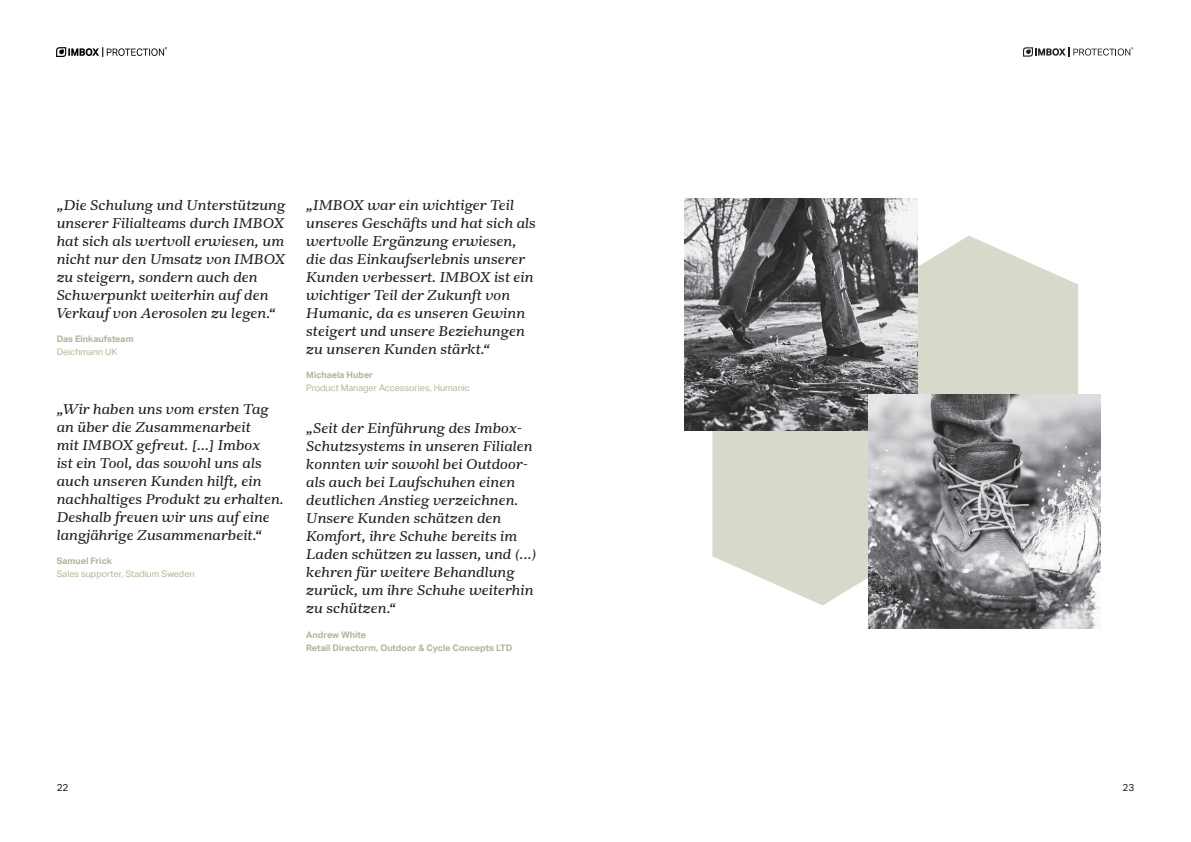
<style>
.page{position:relative;width:1191px;height:842px;background:#fff}
.page>*{position:absolute;margin:0;border:0;box-sizing:border-box;transform-origin:0 0}
.t1{font:italic 300 14px/18px "Kunstuff";color:#231f20}
.t2{font:10px "Aktiv Grotesk";color:#231f20}
.t3{font:9px/13px "Aktiv Grotesk";color:#adb698}
.t4{font:700 9px/13px "Aktiv Grotesk";color:#adb698}
.s1{font-weight:400}
.s2{font-weight:700}
</style>
<div class="page">
<img style="left:57px;top:47px;width:110px;height:10px">
<svg style="left:1023px;top:47px;width:110px;height:10px"></svg>
<svg style="left:712px;top:236px;width:366px;height:369px;background:#daded1"></svg>
<img style="left:685px;top:198px;width:232px;height:233px">
<img style="left:868px;top:395px;width:232px;height:234px">
<p class="t1" style="left:57px;top:196px;width:230px">„Die Schulung und Unterstützung unserer Filialteams durch IMBOX hat sich als wertvoll erwiesen, um nicht nur den Umsatz von IMBOX zu steigern, sondern auch den<br>Schwerpunkt weiterhin auf den<br>Verkauf von Aerosolen zu legen.“</p>
<p class="t4" style="left:57px;top:332px;width:78px">Das Einkaufsteam<br><span class="s1">Deichmann UK</span></p>
<p class="t1" style="left:57px;top:400px;width:229px">„Wir haben uns vom ersten Tag an über die Zusammenarbeit<br>mit IMBOX gefreut. [...] Imbox<br>ist ein Tool, das sowohl uns als auch unseren Kunden hilft, ein nachhaltiges Produkt zu erhalten.<br>Deshalb freuen wir uns auf eine langjährige Zusammenarbeit.“</p>
<p class="t3" style="left:57px;top:554px;width:139px"><span class="s2">Samuel Frick<br></span>Sales supporter, Stadium Sweden</p>
<p class="t1" style="left:306px;top:196px;width:231px">„IMBOX war ein wichtiger Teil unseres Geschäfts und hat sich als wertvolle Ergänzung erwiesen, die das Einkaufserlebnis unserer<br>Kunden verbessert. IMBOX ist ein wichtiger Teil der Zukunft von<br>Humanic, da es unseren Gewinn steigert und unsere Beziehungen zu unseren Kunden stärkt.“</p>
<p class="t3" style="left:306px;top:368px;width:165px"><span class="s2">Michaela Huber<br></span>Product Manager Accessories, Humanic</p>
<p class="t1" style="left:306px;top:420px;width:232px">„Seit der Einführung des Imbox-<br>Schutzsystems in unseren Filialen konnten wir sowohl bei Outdoor&shy;als auch bei Laufschuhen einen deutlichen Anstieg verzeichnen.<br>Unsere Kunden schätzen den<br>Komfort, ihre Schuhe bereits im<br>Laden schützen zu lassen, und (...) kehren für weitere Behandlung zurück, um ihre Schuhe weiterhin zu schützen.“</p>
<p class="t4" style="left:306px;top:628px;width:208px">Andrew White<br>Retail Directorm, Outdoor &amp; Cycle Concepts LTD</p>
<p class="t2" style="left:57px;top:782px;width:13px">22</p>
<p class="t2" style="left:1122px;top:782px;width:13px">23</p>
</div>
